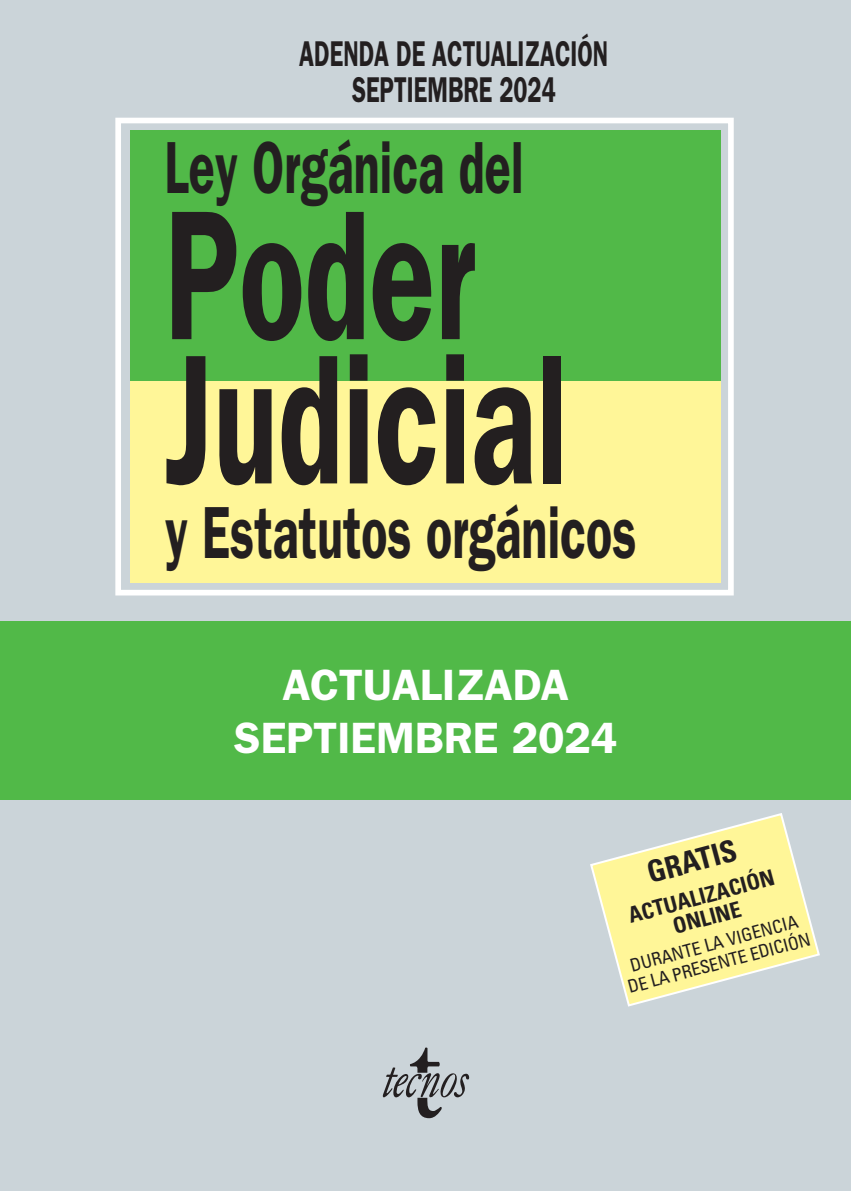
<style>
.page{position:relative;width:851px;height:1191px;background:#fff}
.page>*{position:absolute;margin:0;border:0;box-sizing:border-box;transform-origin:0 0}
.t1{font:600 185.4px "ITC Franklin Gothic Std";color:#231f20;scale:.65 1}
.t2{font:600 74.2px "ITC Franklin Gothic Std";color:#231f20;scale:.65 1}
.t3{font:600 44px "ITC Franklin Gothic Std";color:#fff}
.t4{font:600 36px "ITC Franklin Gothic Std";color:#231f20;scale:.65 1}
.t5{font:700 condensed 30px "Univers LT Std";color:#231f20}
.t6{font:700 condensed 22px/22px "Univers LT Std";color:#231f20;text-align:center}
.t7{font:condensed 18px/20px "Univers LT Std";color:#231f20;text-align:center}
</style>
<div class="page">
<div style="left:0;top:0;width:850px;height:1191px;background:#cbd4d9"></div>
<div style="left:0;top:621px;width:850px;height:178px;background:#51b948"></div>
<div style="left:115px;top:118px;width:618px;height:477px;background:#cbd4d9;border:6px solid #fff"></div>
<div style="left:130px;top:130px;width:590px;height:283px;background:#51b948"></div>
<div style="left:130px;top:381px;width:590px;height:202px;background:#fff698"></div>
<svg style="left:383px;top:1047px;width:86px;height:71px"></svg>
<svg style="left:590px;top:813px;width:230px;height:194px"></svg>
<p class="t4" style="left:299px;top:33px;width:477px">ADENDA DE ACTUALIZACIÓN</p>
<p class="t4" style="left:352px;top:69px;width:315px">SEPTIEMBRE 2024</p>
<p class="t2" style="left:165px;top:123px;width:553px">Ley Orgánica del</p>
<p class="t1" style="left:165px;top:166px;width:480px">Poder</p>
<p class="t1" style="left:165px;top:310px;width:621px">Judicial</p>
<p class="t2" style="left:165px;top:488px;width:727px">y Estatutos orgánicos</p>
<p class="t3" style="left:282px;top:658px;width:288px">ACTUALIZADA</p>
<p class="t3" style="left:234px;top:711px;width:384px">SEPTIEMBRE 2024</p>
<p class="t5" style="left:642px;top:855px;width:93px;rotate:-15deg">GRATIS</p>
<p class="t6" style="left:625px;top:905px;width:152px;rotate:-15deg">ACTUALIZACIÓN<br>ONLINE</p>
<p class="t7" style="left:620px;top:958px;width:190px;rotate:-15deg">DURANTE LA VIGENCIA<br>DE LA PRESENTE EDICIÓN</p>
</div>
